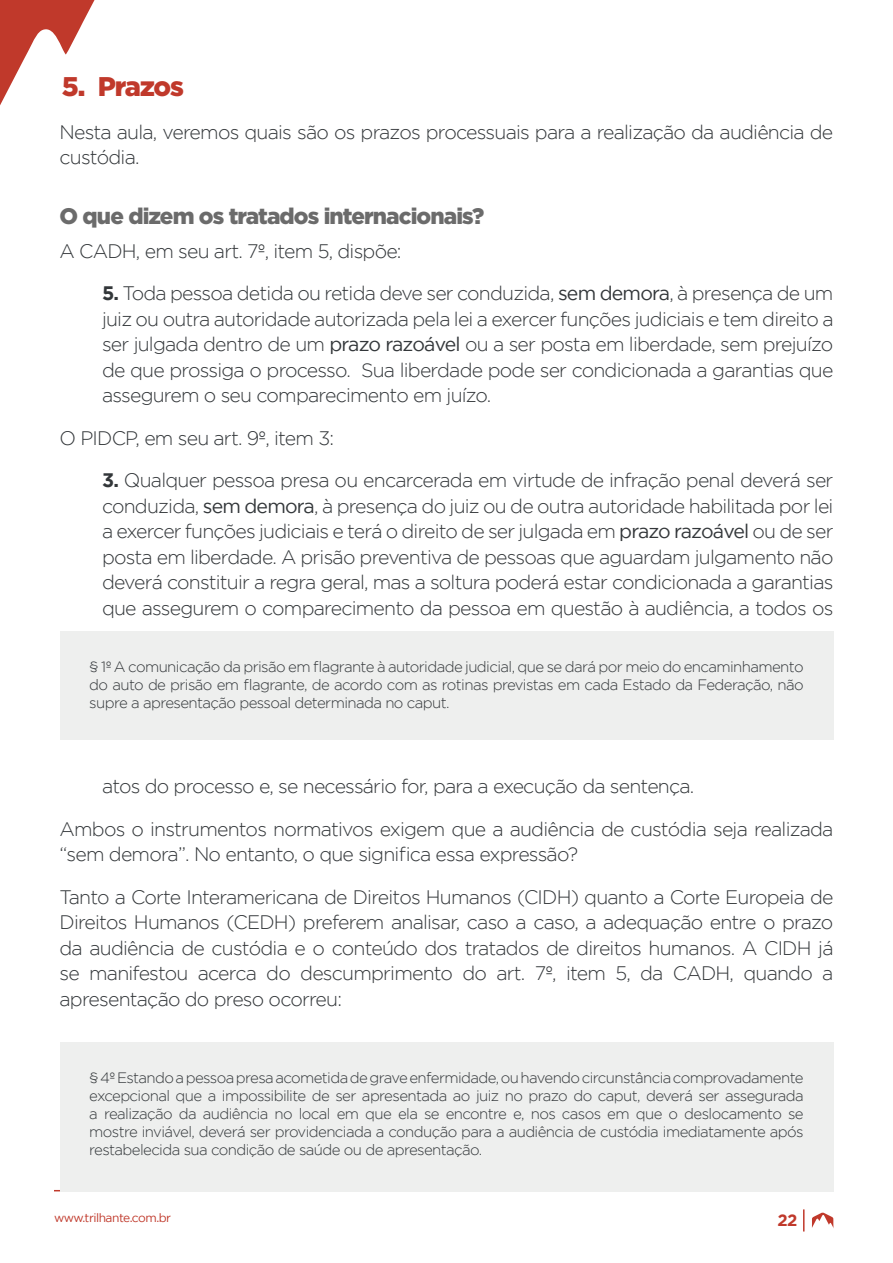
<style>
.page{position:relative;width:893px;height:1263px;background:#fff}
.page>*{position:absolute;margin:0;border:0;box-sizing:border-box;transform-origin:0 0}
.t1{font:900 27px "Gotham";letter-spacing:-.04em;color:#c0392b}
.Título_3{font:900 22.5px "Gotham";letter-spacing:-.04em;color:#6b6b6b}
.Parágrafo_Texto{font:300 19.5px/25.5px "Gotham";letter-spacing:-.04em;color:#33373a;text-align:justify}
.t2{font:700 16.5px "Gotham";color:#c0392b}
.Citação_de_Lei_Artig{font:300 15px/18px "Gotham";letter-spacing:-.04em;color:#33373a;text-align:justify}
.t3{font:12px "Gotham";letter-spacing:-.04em;color:#c0392b}
.s1{font-weight:700}
.s2{font-weight:400}
</style>
<div class="page">
<svg style="left:0;top:0;width:95px;height:105px"></svg>
<svg style="left:803px;top:1209px;width:1px;height:22px"></svg>
<svg style="left:811px;top:1212px;width:23px;height:16px"></svg>
<hr style="left:54px;top:1190px;width:779px;height:1px;background:#c0392b">
<div style="left:60px;top:631px;width:773px;height:109px;background:#eeefee"></div>
<div style="left:60px;top:1042px;width:773px;height:149px;background:#eeefee"></div>
<p class="t1" style="left:62px;top:71px;width:124px">5. Prazos</p>
<p class="Parágrafo_Texto" style="left:60px;top:119px;width:775px">Nesta aula, veremos quais são os prazos processuais para a realização da audiência de custódia.</p>
<p class="Título_3" style="left:60px;top:203px;width:426px">O que dizem os tratados internacionais?</p>
<p class="Parágrafo_Texto" style="left:60px;top:238px;width:344px">A CADH, em seu art. 7º, item 5, dispõe:</p>
<p class="Parágrafo_Texto" style="left:102px;top:280px;width:733px"><span class="s1">5.</span> Toda pessoa detida ou retida deve ser conduzida, <span class="s2">sem demora</span>, à presença de um juiz ou outra autoridade autorizada pela lei a exercer funções judiciais e tem direito a ser julgada dentro de um <span class="s2">prazo razoável</span> ou a ser posta em liberdade, sem prejuízo de que prossiga o processo. Sua liberdade pode ser condicionada a garantias que assegurem o seu comparecimento em juízo.</p>
<p class="Parágrafo_Texto" style="left:60px;top:425px;width:276px">O PIDCP, em seu art. 9º, item 3:</p>
<p class="Parágrafo_Texto" style="left:102px;top:467px;width:733px"><span class="s1">3.</span> Qualquer pessoa presa ou encarcerada em virtude de infração penal deverá ser conduzida, <span class="s2">sem demora</span>, à presença do juiz ou de outra autoridade habilitada por lei a exercer funções judiciais e terá o direito de ser julgada em <span class="s2">prazo razoável</span> ou de ser posta em liberdade. A prisão preventiva de pessoas que aguardam julgamento não deverá constituir a regra geral, mas a soltura poderá estar condicionada a garantias que assegurem o comparecimento da pessoa em questão à audiência, a todos os</p>
<p class="Citação_de_Lei_Artig" style="left:89px;top:658px;width:716px">§ 1º A comunicação da prisão em flagrante à autoridade judicial, que se dará por meio do encaminhamento do auto de prisão em flagrante, de acordo com as rotinas previstas em cada Estado da Federação, não supre a apresentação pessoal determinada no caput.</p>
<p class="Parágrafo_Texto" style="left:102px;top:773px;width:594px">atos do processo e, se necessário for, para a execução da sentença.</p>
<p class="Parágrafo_Texto" style="left:60px;top:816px;width:775px">Ambos o instrumentos normativos exigem que a audiência de custódia seja realizada “sem demora”. No entanto, o que significa essa expressão?</p>
<p class="Parágrafo_Texto" style="left:60px;top:884px;width:775px">Tanto a Corte Interamericana de Direitos Humanos (CIDH) quanto a Corte Europeia de Direitos Humanos (CEDH) preferem analisar, caso a caso, a adequação entre o prazo da audiência de custódia e o conteúdo dos tratados de direitos humanos. A CIDH já se manifestou acerca do descumprimento do art. 7º, item 5, da CADH, quando a apresentação do preso ocorreu:</p>
<p class="Citação_de_Lei_Artig" style="left:89px;top:1068px;width:716px">§ 4º Estando a pessoa presa acometida de grave enfermidade, ou havendo circunstância comprovadamente excepcional que a impossibilite de ser apresentada ao juiz no prazo do caput, deverá ser assegurada a realização da audiência no local em que ela se encontre e, nos casos em que o deslocamento se mostre inviável, deverá ser providenciada a condução para a audiência de custódia imediatamente após restabelecida sua condição de saúde ou de apresentação.</p>
<p class="t3" style="left:54px;top:1211px;width:119px">www.trilhante.com.br</p>
<p class="t2" style="left:777px;top:1211px;width:21px">22</p>
</div>
